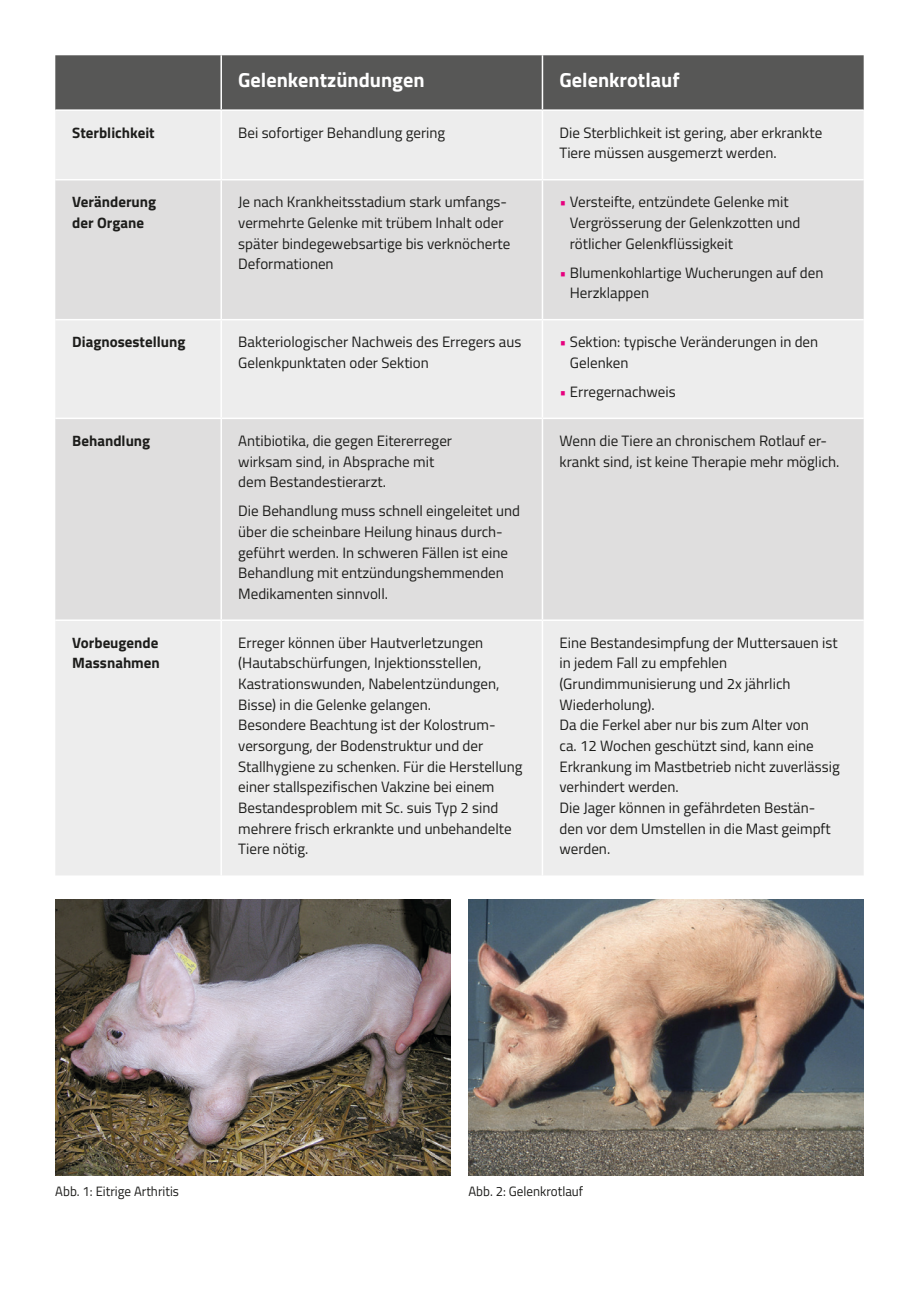
<style>
.page{position:relative;width:919px;height:1289px;background:#fff}
.page>*{position:absolute;margin:0;border:0;box-sizing:border-box;transform-origin:0 0}
.t1{font:700 20.25px "Titillium Web";color:#fff}
.t2{font:15px/20.7px "Titillium Web";color:#1d1d1b}
.t3{font:700 15px/20.7px "Titillium Web";color:#1d1d1b}
.t4{font:13.5px "Titillium Web";color:#1d1d1b}
.s1{color:#e6007e}
</style>
<div class="page">
<div style="left:55px;top:55px;width:808px;height:54px;background:#575756"></div>
<div style="left:55px;top:111px;width:808px;height:764px;background:#ededed"></div>
<svg style="left:55px;top:180px;width:808px;height:439px;fill:#dfdede"></svg>
<hr style="left:220px;top:55px;width:2px;height:54px;background:#fff">
<hr style="left:541px;top:55px;width:2px;height:54px;background:#fff">
<hr style="left:220px;top:111px;width:2px;height:68px;background:#fff">
<hr style="left:541px;top:111px;width:2px;height:68px;background:#fff">
<hr style="left:55px;top:179px;width:166px;height:1px;background:#fff">
<hr style="left:221px;top:179px;width:321px;height:1px;background:#fff">
<hr style="left:220px;top:180px;width:2px;height:139px;background:#fff">
<hr style="left:542px;top:179px;width:321px;height:1px;background:#fff">
<hr style="left:541px;top:180px;width:2px;height:139px;background:#fff">
<hr style="left:55px;top:319px;width:166px;height:1px;background:#fff">
<hr style="left:221px;top:319px;width:321px;height:1px;background:#fff">
<hr style="left:220px;top:320px;width:2px;height:97px;background:#fff">
<hr style="left:542px;top:319px;width:321px;height:1px;background:#fff">
<hr style="left:541px;top:320px;width:2px;height:97px;background:#fff">
<hr style="left:55px;top:417px;width:166px;height:2px;background:#fff">
<hr style="left:221px;top:417px;width:321px;height:2px;background:#fff">
<hr style="left:220px;top:419px;width:2px;height:200px;background:#fff">
<hr style="left:542px;top:417px;width:321px;height:2px;background:#fff">
<hr style="left:541px;top:419px;width:2px;height:200px;background:#fff">
<hr style="left:55px;top:619px;width:166px;height:2px;background:#fff">
<hr style="left:221px;top:619px;width:321px;height:2px;background:#fff">
<hr style="left:220px;top:621px;width:2px;height:254px;background:#fff">
<hr style="left:542px;top:619px;width:321px;height:2px;background:#fff">
<hr style="left:541px;top:621px;width:2px;height:254px;background:#fff">
<img style="left:55px;top:899px;width:395px;height:276px">
<img style="left:468px;top:899px;width:395px;height:276px">
<p class="t1" style="left:238px;top:65px;width:188px">Gelenkentzündungen</p>
<p class="t1" style="left:559px;top:65px;width:122px">Gelenkrotlauf</p>
<p class="t3" style="left:72px;top:121px;width:84px">Sterblichkeit</p>
<p class="t2" style="left:238px;top:121px;width:208px">Bei sofortiger Behandlung gering</p>
<p class="t2" style="left:559px;top:121px;width:264px">Die Sterblichkeit ist gering, aber erkrankte<br>Tiere müssen ausgemerzt werden.</p>
<p class="t3" style="left:72px;top:191px;width:85px">Veränderung der Organe</p>
<p class="t2" style="left:238px;top:191px;width:273px">Je nach Krankheitsstadium stark umfangs&shy;vermehrte Gelenke mit trübem Inhalt oder später bindegewebsartige bis verknöcherte Deformationen</p>
<p class="t2" style="left:570px;top:191px;width:232px;text-indent:-10px"><span class="s1">•</span> Versteifte, entzündete Gelenke mit<br>Vergrösserung der Gelenkzotten und rötlicher Gelenkflüssigkeit</p>
<p class="t2" style="left:570px;top:261px;width:255px;text-indent:-10px"><span class="s1">•</span> Blumenkohlartige Wucherungen auf den<br>Herzklappen</p>
<p class="t3" style="left:72px;top:331px;width:115px">Diagnosestellung</p>
<p class="t2" style="left:238px;top:331px;width:284px">Bakteriologischer Nachweis des Erregers aus<br>Gelenkpunktaten oder Sektion</p>
<p class="t2" style="left:570px;top:331px;width:250px;text-indent:-10px"><span class="s1">•</span> Sektion: typische Veränderungen in den<br>Gelenken</p>
<p class="t2" style="left:559px;top:381px;width:118px"><span class="s1">•</span> Erregernachweis</p>
<p class="t3" style="left:72px;top:429px;width:79px">Behandlung</p>
<p class="t2" style="left:238px;top:429px;width:215px">Antibiotika, die gegen Eitererreger wirksam sind, in Absprache mit dem Bestandestierarzt.</p>
<p class="t2" style="left:238px;top:500px;width:283px">Die Behandlung muss schnell eingeleitet und über die scheinbare Heilung hinaus durch&shy;geführt werden. In schweren Fällen ist eine Behandlung mit entzündungshemmenden Medikamenten sinnvoll.</p>
<p class="t2" style="left:559px;top:429px;width:281px">Wenn die Tiere an chronischem Rotlauf er&shy;krankt sind, ist keine Therapie mehr möglich.</p>
<p class="t3" style="left:72px;top:631px;width:89px">Vorbeugende<br>Massnahmen</p>
<p class="t2" style="left:238px;top:631px;width:286px">Erreger können über Hautverletzungen (Hautabschürfungen, Injektionsstellen, Kastrationswunden, Nabelentzündungen, Bisse) in die Gelenke gelangen.<br>Besondere Beachtung ist der Kolostrum&shy;versorgung, der Bodenstruktur und der Stallhygiene zu schenken. Für die Herstellung einer stallspezifischen Vakzine bei einem Bestandesproblem mit Sc. suis Typ 2 sind mehrere frisch erkrankte und unbehandelte Tiere nötig.</p>
<p class="t2" style="left:559px;top:631px;width:282px">Eine Bestandesimpfung der Muttersauen ist in jedem Fall zu empfehlen (Grundimmunisierung und 2x jährlich<br>Wiederholung).<br>Da die Ferkel aber nur bis zum Alter von<br>ca. 12 Wochen geschützt sind, kann eine<br>Erkrankung im Mastbetrieb nicht zuverlässig verhindert werden.<br>Die Jager können in gefährdeten Bestän&shy;den vor dem Umstellen in die Mast geimpft werden.</p>
<p class="t4" style="left:55px;top:1181px;width:125px">Abb. 1: Eitrige Arthritis</p>
<p class="t4" style="left:468px;top:1181px;width:116px">Abb. 2: Gelenkrotlauf</p>
</div>
